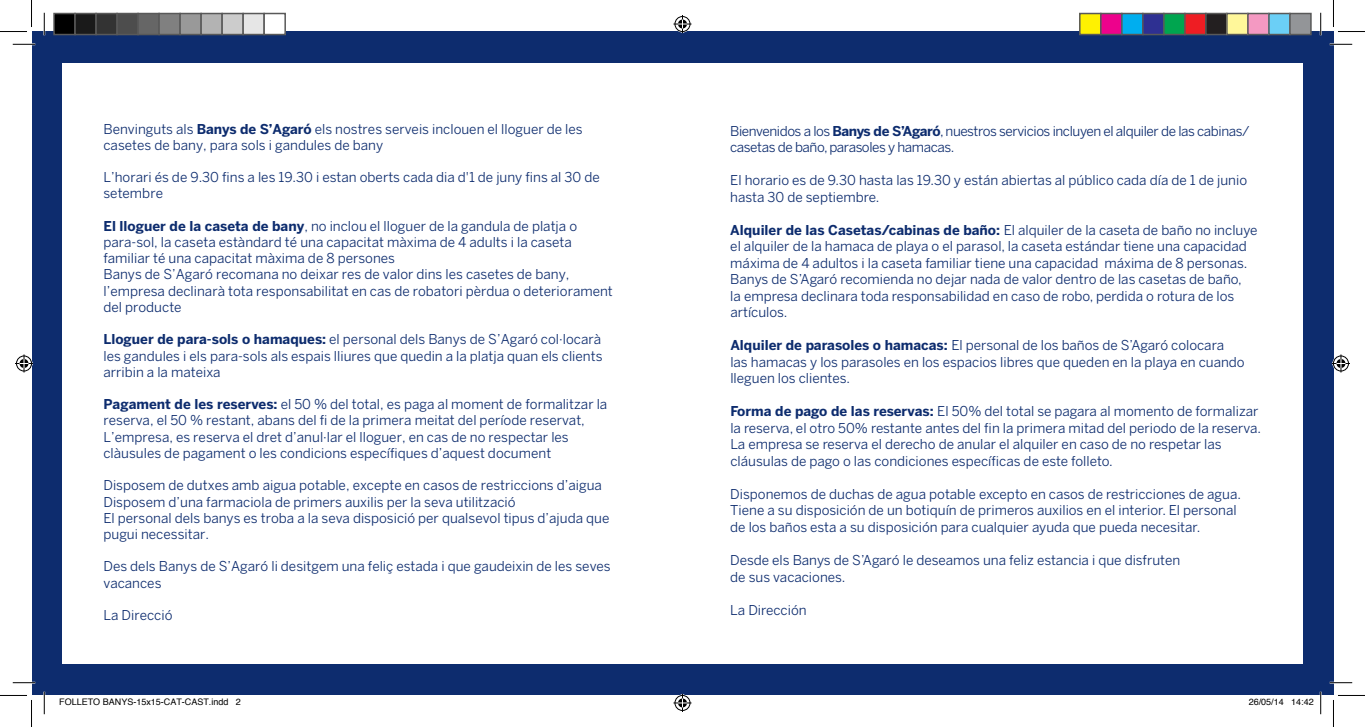
<style>
.page{position:relative;width:1365px;height:727px;background:#fff}
.page>*{position:absolute;margin:0;border:0;box-sizing:border-box;transform-origin:0 0}
.t1{font:13.5px/16.2px "Benton Sans";color:#0d2c6e}
.t2{font:13.5px/16.5px "Benton Sans";letter-spacing:-.03em;color:#0d2c6e}
.t3{font:9px "Helvetica";color:#000}
.s1{font-weight:700}
</style>
<div class="page">
<div style="left:32px;top:32px;width:1301px;height:663px;background:#0d2c6e"></div>
<div style="left:62px;top:63px;width:1240px;height:600px;background:#fff"></div>
<hr style="left:13px;top:43px;width:22px;height:2px;background:#fff">
<hr style="left:1329px;top:43px;width:22px;height:2px;background:#fff">
<hr style="left:13px;top:681px;width:22px;height:2px;background:#fff">
<hr style="left:1329px;top:681px;width:22px;height:2px;background:#fff">
<hr style="left:43px;top:13px;width:2px;height:22px;background:#fff">
<hr style="left:43px;top:691px;width:2px;height:23px;background:#fff">
<hr style="left:1319px;top:13px;width:2px;height:22px;background:#fff">
<hr style="left:1319px;top:691px;width:2px;height:23px;background:#fff">
<svg style="left:13px;top:44px;width:22px;height:1px"></svg>
<svg style="left:1329px;top:44px;width:22px;height:1px"></svg>
<svg style="left:13px;top:682px;width:22px;height:1px"></svg>
<svg style="left:1329px;top:682px;width:22px;height:1px"></svg>
<svg style="left:44px;top:13px;width:1px;height:22px"></svg>
<svg style="left:44px;top:691px;width:1px;height:23px"></svg>
<svg style="left:1320px;top:13px;width:1px;height:22px"></svg>
<svg style="left:1320px;top:691px;width:1px;height:23px"></svg>
<svg style="left:0;top:0;width:32px;height:32px"></svg>
<svg style="left:0;top:695px;width:32px;height:32px"></svg>
<svg style="left:1332px;top:0;width:33px;height:32px"></svg>
<svg style="left:1333px;top:695px;width:32px;height:32px"></svg>
<svg style="left:673px;top:15px;width:18px;height:18px"></svg>
<svg style="left:673px;top:694px;width:18px;height:17px"></svg>
<svg style="left:15px;top:354px;width:18px;height:18px"></svg>
<svg style="left:1332px;top:354px;width:17px;height:18px"></svg>
<div style="left:54px;top:14px;width:21px;height:21px;background:#000"></div>
<div style="left:53px;top:13px;width:23px;height:22px;border:2px solid #595959"></div>
<div style="left:75px;top:14px;width:21px;height:21px;background:#1a1a1a"></div>
<div style="left:74px;top:13px;width:23px;height:22px;border:2px solid #595959"></div>
<div style="left:96px;top:14px;width:21px;height:21px;background:#333"></div>
<div style="left:95px;top:13px;width:23px;height:22px;border:2px solid #595959"></div>
<div style="left:117px;top:14px;width:21px;height:21px;background:#4d4d4d"></div>
<div style="left:116px;top:13px;width:23px;height:22px;border:2px solid #595959"></div>
<div style="left:138px;top:14px;width:21px;height:21px;background:#666"></div>
<div style="left:137px;top:13px;width:23px;height:22px;border:2px solid #595959"></div>
<div style="left:159px;top:14px;width:21px;height:21px;background:#808080"></div>
<div style="left:158px;top:13px;width:23px;height:22px;border:2px solid #595959"></div>
<div style="left:180px;top:14px;width:21px;height:21px;background:#999"></div>
<div style="left:179px;top:13px;width:23px;height:22px;border:2px solid #595959"></div>
<div style="left:201px;top:14px;width:21px;height:21px;background:#b3b3b3"></div>
<div style="left:200px;top:13px;width:23px;height:22px;border:2px solid #595959"></div>
<div style="left:222px;top:14px;width:21px;height:21px;background:#ccc"></div>
<div style="left:221px;top:13px;width:23px;height:22px;border:2px solid #595959"></div>
<div style="left:243px;top:14px;width:21px;height:21px;background:#e6e6e6"></div>
<div style="left:242px;top:13px;width:23px;height:22px;border:2px solid #595959"></div>
<div style="left:263px;top:13px;width:23px;height:22px;border:2px solid #595959"></div>
<div style="left:1079px;top:14px;width:21px;height:21px;background:#fff101"></div>
<div style="left:1078px;top:13px;width:23px;height:22px;border:2px solid #595959"></div>
<div style="left:1100px;top:14px;width:21px;height:21px;background:#ed028c"></div>
<div style="left:1099px;top:13px;width:23px;height:22px;border:2px solid #595959"></div>
<div style="left:1121px;top:14px;width:21px;height:21px;background:#00aeef"></div>
<div style="left:1120px;top:13px;width:23px;height:22px;border:2px solid #595959"></div>
<div style="left:1142px;top:14px;width:21px;height:21px;background:#2e3092"></div>
<div style="left:1141px;top:13px;width:23px;height:22px;border:2px solid #595959"></div>
<div style="left:1163px;top:14px;width:21px;height:21px;background:#00a54f"></div>
<div style="left:1162px;top:13px;width:23px;height:22px;border:2px solid #595959"></div>
<div style="left:1184px;top:14px;width:21px;height:21px;background:#ee1d23"></div>
<div style="left:1183px;top:13px;width:23px;height:22px;border:2px solid #595959"></div>
<div style="left:1205px;top:14px;width:21px;height:21px;background:#231f20"></div>
<div style="left:1204px;top:13px;width:23px;height:22px;border:2px solid #595959"></div>
<div style="left:1226px;top:14px;width:21px;height:21px;background:#fff79a"></div>
<div style="left:1225px;top:13px;width:23px;height:22px;border:2px solid #595959"></div>
<div style="left:1247px;top:14px;width:21px;height:21px;background:#f499c2"></div>
<div style="left:1246px;top:13px;width:23px;height:22px;border:2px solid #595959"></div>
<div style="left:1268px;top:14px;width:21px;height:21px;background:#6bcff6"></div>
<div style="left:1267px;top:13px;width:23px;height:22px;border:2px solid #595959"></div>
<div style="left:1289px;top:14px;width:21px;height:21px;background:#939598"></div>
<div style="left:1288px;top:13px;width:23px;height:22px;border:2px solid #595959"></div>
<p class="t1" style="left:103px;top:120px;width:480px">Benvinguts als <span class="s1">Banys de S’Agaró</span> els nostres serveis inclouen el lloguer de les casetes de bany, para sols i gandules de bany</p>
<p class="t1" style="left:103px;top:169px;width:498px">L’horari és de 9.30 fins a les 19.30 i estan oberts cada dia d'1 de juny fins al 30 de setembre</p>
<p class="t1" style="left:103px;top:217px;width:511px"><span class="s1">El lloguer de la caseta de bany</span>, no inclou el lloguer de la gandula de platja o para-sol, la caseta estàndard té una capacitat màxima de 4 adults i la caseta familiar té una capacitat màxima de 8 persones<br>Banys de S’Agaró recomana no deixar res de valor dins les casetes de bany, l’empresa declinarà tota responsabilitat en cas de robatori pèrdua o deteriorament del producte</p>
<p class="t1" style="left:103px;top:331px;width:500px;text-align:justify"><span class="s1">Lloguer de para-sols o hamaques:</span> el personal dels Banys de S’Agaró col·locarà les gandules i els para-sols als espais lliures que quedin a la platja quan els clients arribin a la mateixa</p>
<p class="t1" style="left:103px;top:396px;width:505px"><span class="s1">Pagament de les reserves:</span> el 50 % del total, es paga al moment de formalitzar la reserva, el 50 % restant, abans del fi de la primera meitat del període reservat, L’empresa, es reserva el dret d’anul·lar el lloguer, en cas de no respectar les clàusules de pagament o les condicions específiques d’aquest document</p>
<p class="t1" style="left:103px;top:477px;width:507px">Disposem de dutxes amb aigua potable, excepte en casos de restriccions d’aigua Disposem d’una farmaciola de primers auxilis per la seva utilització<br>El personal dels banys es troba a la seva disposició per qualsevol tipus d’ajuda que pugui necessitar.</p>
<p class="t1" style="left:103px;top:558px;width:508px">Des dels Banys de S’Agaró li desitgem una feliç estada i que gaudeixin de les seves vacances</p>
<p class="t1" style="left:103px;top:606px;width:70px">La Direcció</p>
<p class="t2" style="left:730px;top:122px;width:521px">Bienvenidos a los <span class="s1">Banys de S’Agaró</span>, nuestros servicios incluyen el alquiler de las cabinas/ casetas de baño, parasoles y hamacas.</p>
<p class="t1" style="left:730px;top:172px;width:518px">El horario es de 9.30 hasta las 19.30 y están abiertas al público cada día de 1 de junio hasta 30 de septiembre.</p>
<p class="t1" style="left:730px;top:221px;width:528px"><span class="s1">Alquiler de las Casetas/cabinas de baño:</span> El alquiler de la caseta de baño no incluye el alquiler de la hamaca de playa o el parasol, la caseta estándar tiene una capacidad máxima de 4 adultos i la caseta familiar tiene una capacidad máxima de 8 personas.<br>Banys de S’Agaró recomienda no dejar nada de valor dentro de las casetas de baño,<br>la empresa declinara toda responsabilidad en caso de robo, perdida o rotura de los artículos.</p>
<p class="t1" style="left:730px;top:337px;width:516px"><span class="s1">Alquiler de parasoles o hamacas:</span> El personal de los baños de S’Agaró colocara las hamacas y los parasoles en los espacios libres que queden en la playa en cuando lleguen los clientes.</p>
<p class="t1" style="left:730px;top:403px;width:532px"><span class="s1">Forma de pago de las reservas:</span> El 50% del total se pagara al momento de formalizar la reserva, el otro 50% restante antes del fin la primera mitad del periodo de la reserva.<br>La empresa se reserva el derecho de anular el alquiler en caso de no respetar las cláusulas de pago o las condiciones específicas de este folleto.</p>
<p class="t1" style="left:730px;top:485px;width:512px">Disponemos de duchas de agua potable excepto en casos de restricciones de agua.<br>Tiene a su disposición de un botiquín de primeros auxilios en el interior. El personal de los baños esta a su disposición para cualquier ayuda que pueda necesitar.</p>
<p class="t1" style="left:730px;top:551px;width:451px">Desde els Banys de S’Agaró le deseamos una feliz estancia i que disfruten de sus vacaciones.</p>
<p class="t1" style="left:730px;top:601px;width:78px">La Dirección</p>
<p class="t3" style="left:59px;top:694px;width:183px">FOLLETO BANYS-15x15-CAT-CAST.indd 2</p>
<p class="t3" style="left:1248px;top:694px;width:67px">26/05/14 14:42</p>
</div>
